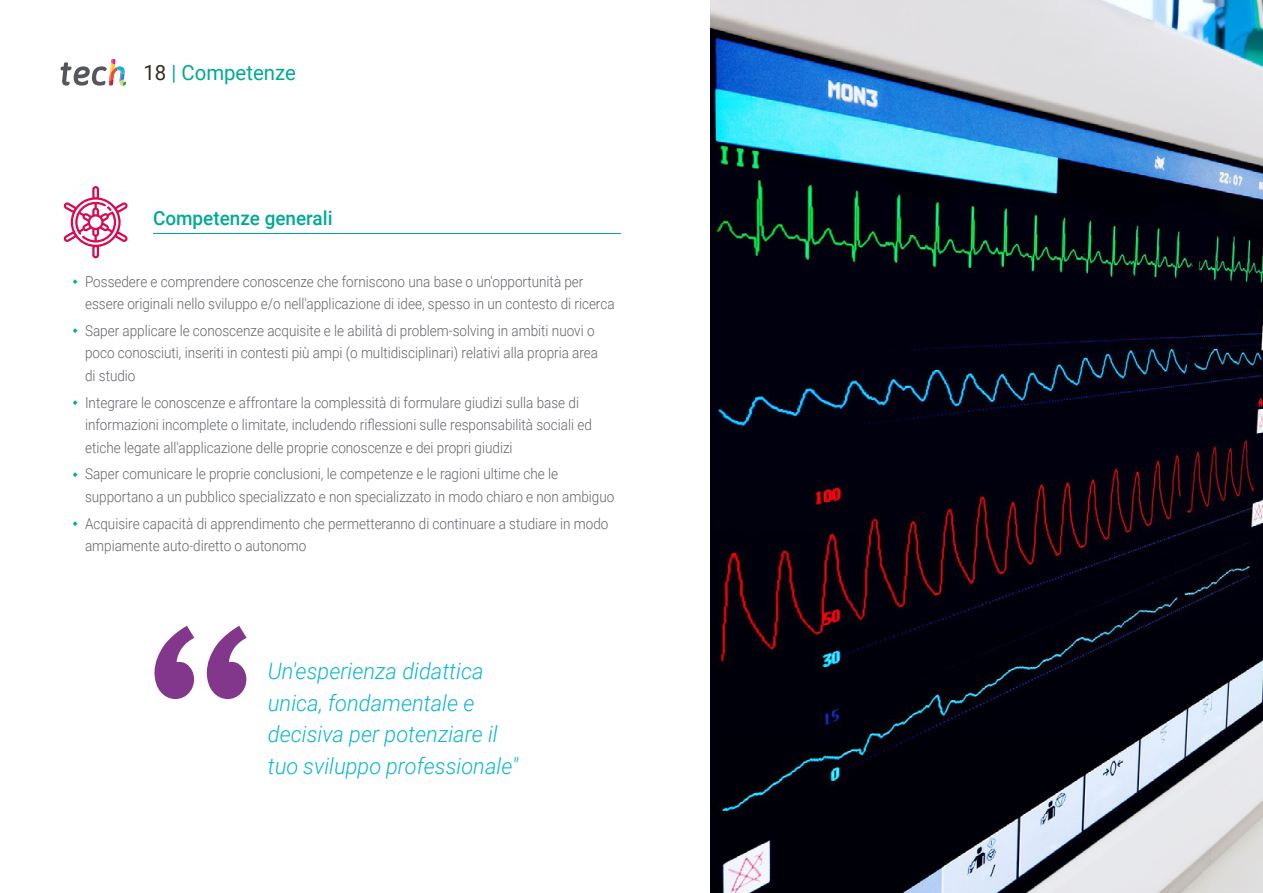
<style>
.page{position:relative;width:1263px;height:893px;background:#fff}
.page>*{position:absolute;margin:0;border:0;box-sizing:border-box;transform-origin:0 0}
.t1{font:italic 300 22.5px/31.5px "Roboto";color:#0fb6cf}
.t2{font:21px "Roboto";color:#00a996}
.t3{font:500 19.5px "Roboto";color:#00a996}
.t4{font:300 15px/22.5px "Roboto";color:#61646a;scale:.9 1}
.s1{color:#312e20}
</style>
<div class="page">
<hr style="left:153px;top:233px;width:468px;height:1px;background:#00a996">
<svg style="left:63px;top:186px;width:65px;height:72px"></svg>
<svg style="left:61px;top:59px;width:65px;height:27px"></svg>
<svg style="left:154px;top:626px;width:93px;height:73px"></svg>
<img style="left:710px;top:0;width:553px;height:893px">
<h2 class="t2" style="left:144px;top:57px;width:154px"><span class="s1">18</span> | Competenze</h2>
<h3 class="t3" style="left:153px;top:205px;width:181px">Competenze generali</h3>
<p class="t4" style="left:85px;top:269px;width:590px">Possedere e comprendere conoscenze che forniscono una base o un'opportunità per essere originali nello sviluppo e/o nell'applicazione di idee, spesso in un contesto di ricerca</p>
<p class="t4" style="left:85px;top:319px;width:572px">Saper applicare le conoscenze acquisite e le abilità di problem-solving in ambiti nuovi o poco conosciuti, inseriti in contesti più ampi (o multidisciplinari) relativi alla propria area di studio</p>
<p class="t4" style="left:85px;top:390px;width:565px">Integrare le conoscenze e affrontare la complessità di formulare giudizi sulla base di informazioni incomplete o limitate, includendo riflessioni sulle responsabilità sociali ed etiche legate all'applicazione delle proprie conoscenze e dei propri giudizi</p>
<p class="t4" style="left:85px;top:462px;width:590px">Saper comunicare le proprie conclusioni, le competenze e le ragioni ultime che le supportano a un pubblico specializzato e non specializzato in modo chiaro e non ambiguo</p>
<p class="t4" style="left:85px;top:511px;width:583px">Acquisire capacità di apprendimento che permetteranno di continuare a studiare in modo ampiamente auto-diretto o autonomo</p>
<h1 class="t1" style="left:268px;top:655px;width:252px">Un'esperienza didattica unica, fondamentale e decisiva per potenziare il tuo sviluppo professionale"</h1>
</div>
